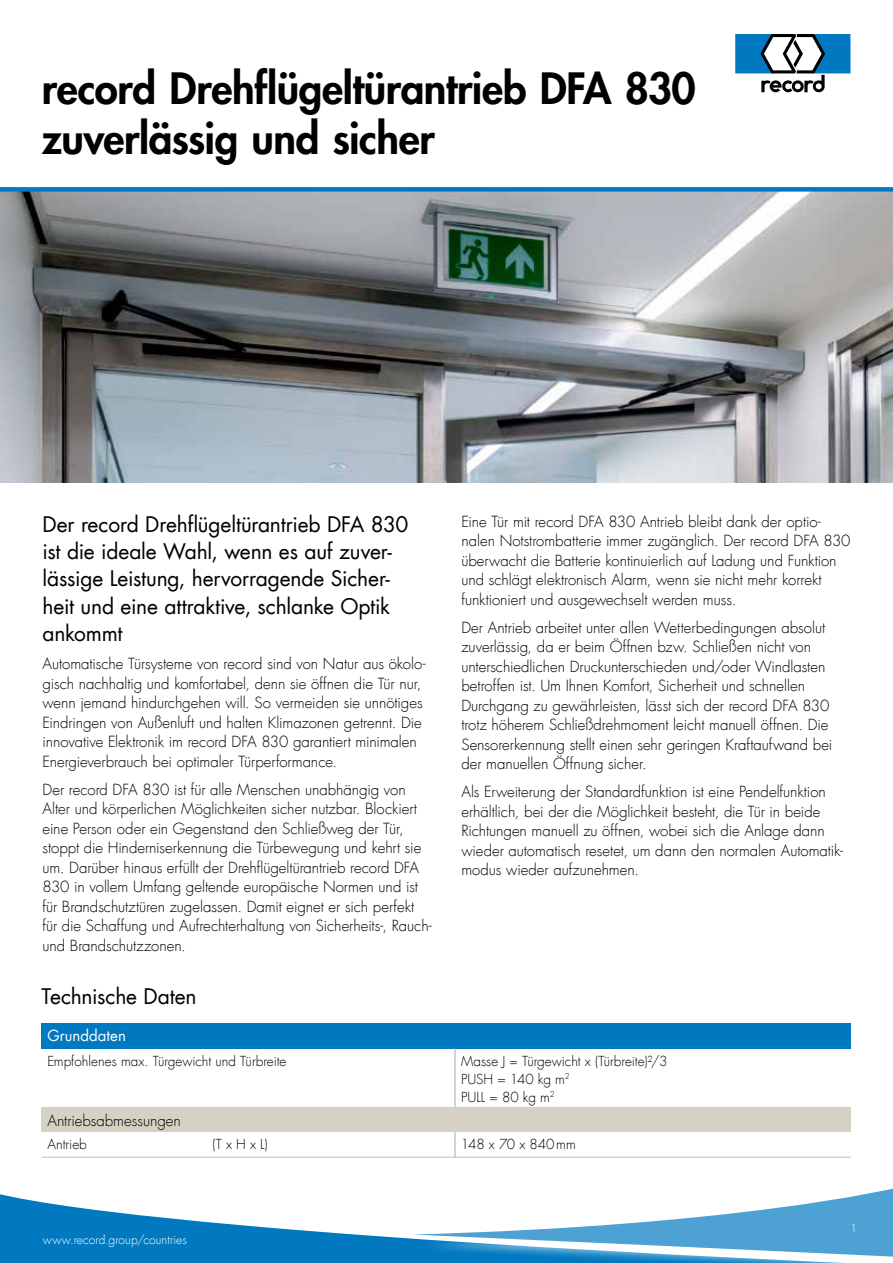
<style>
.page{position:relative;width:893px;height:1263px;background:#fff}
.page>*{position:absolute;margin:0;border:0;box-sizing:border-box;transform-origin:0 0}
.t1{font:800 42px/50.4px "Futura Std";letter-spacing:-.01em;color:#000}
.t2{font:21px/27.3px "Futura Com";letter-spacing:-.01em;color:#000}
.t3{font:300 15px/19.5px "Futura Com";letter-spacing:-.005em;color:#000}
.t4{font:15px "Futura Com";letter-spacing:.005em;color:#fff}
.t5{font:300 13.5px/18px "Futura Com";letter-spacing:-.005em;color:#000}
.t6{font:300 12px "Futura Com";letter-spacing:.005em;color:#fff}
.t7{font:300 12px "Futura PT";color:#fff}
</style>
<div class="page">
<img style="left:0;top:192px;width:893px;height:291px">
<svg style="left:0;top:1194px;width:418px;height:69px;fill:#0079c1"></svg>
<div style="left:418px;top:1191px;width:475px;height:72px;background:#fff;opacity:.75"></div>
<svg style="left:411px;top:1188px;width:482px;height:68px"></svg>
<svg style="left:735px;top:34px;width:115px;height:58px"></svg>
<div style="left:0;top:187px;width:893px;height:5px;background:#0079c1"></div>
<div style="left:41px;top:1023px;width:414px;height:25px;background:#0079c1"></div>
<div style="left:455px;top:1023px;width:395px;height:25px;background:#0079c1"></div>
<div style="left:41px;top:1107px;width:809px;height:25px;background:#d6d1c4"></div>
<svg style="left:455px;top:1132px;width:1px;height:25px"></svg>
<hr style="left:41px;top:1157px;width:165px;height:1px;background:#bcbec0">
<hr style="left:206px;top:1157px;width:249px;height:1px;background:#bcbec0">
<hr style="left:455px;top:1157px;width:396px;height:1px;background:#bcbec0">
<hr style="left:455px;top:1048px;width:1px;height:59px;background:#a7a9ac">
<h1 class="t1" style="left:42px;top:63px;width:656px">record Drehflügeltürantrieb DFA 830 zuverlässig und sicher</h1>
<h2 class="t2" style="left:43px;top:510px;width:368px">Der record Drehflügeltürantrieb DFA 830 ist die ideale Wahl, wenn es auf zuver&shy;lässige Leistung, hervorragende Sicher&shy;heit und eine attraktive, schlanke Optik ankommt</h2>
<p class="t3" style="left:43px;top:654px;width:385px">Automatische Türsysteme von record sind von Natur aus ökolo&shy;gisch nachhaltig und komfortabel, denn sie öffnen die Tür nur, wenn jemand hindurchgehen will. So vermeiden sie unnötiges Eindringen von Außenluft und halten Klimazonen getrennt. Die innovative Elektronik im record DFA 830 garantiert minimalen Energieverbrauch bei optimaler Türperformance.</p>
<p class="t3" style="left:43px;top:779px;width:391px">Der record DFA 830 ist für alle Menschen unabhängig von Alter und körperlichen Möglichkeiten sicher nutzbar. Blockiert eine Person oder ein Gegenstand den Schließweg der Tür, stoppt die Hinderniserkennung die Türbewegung und kehrt sie um. Darüber hinaus erfüllt der Drehflügeltürantrieb record DFA 830 in vollem Umfang geltende europäische Normen und ist für Brandschutztüren zugelassen. Damit eignet er sich perfekt für die Schaffung und Aufrechterhaltung von Sicherheits-, Rauch&shy;und Brandschutzzonen.</p>
<p class="t3" style="left:461px;top:512px;width:391px">Eine Tür mit record DFA 830 Antrieb bleibt dank der optio&shy;nalen Notstrombatterie immer zugänglich. Der record DFA 830 überwacht die Batterie kontinuierlich auf Ladung und Funktion und schlägt elektronisch Alarm, wenn sie nicht mehr korrekt funktioniert und ausgewechselt werden muss.</p>
<p class="t3" style="left:461px;top:618px;width:373px">Der Antrieb arbeitet unter allen Wetterbedingungen absolut zuverlässig, da er beim Öffnen bzw. Schließen nicht von unterschiedlichen Druckunterschieden und/oder Windlasten betroffen ist. Um Ihnen Komfort, Sicherheit und schnellen Durchgang zu gewährleisten, lässt sich der record DFA 830 trotz höherem Schließdrehmoment leicht manuell öffnen. Die Sensorerkennung stellt einen sehr geringen Kraftaufwand bei der manuellen Öffnung sicher.</p>
<p class="t3" style="left:461px;top:782px;width:383px">Als Erweiterung der Standardfunktion ist eine Pendelfunktion erhältlich, bei der die Möglichkeit besteht, die Tür in beide Richtungen manuell zu öffnen, wobei sich die Anlage dann wieder automatisch resetet, um dann den normalen Automatik&shy;modus wieder aufzunehmen.</p>
<h2 class="t2" style="left:41px;top:982px;width:157px">Technische Daten</h2>
<p class="t4" style="left:47px;top:1025px;width:80px">Grunddaten</p>
<p class="t5" style="left:47px;top:1052px;width:241px">Empfohlenes max. Türgewicht und Türbreite</p>
<p class="t5" style="left:461px;top:1052px;width:208px">Masse J = Türgewicht x (Türbreite)²/3<br>PUSH = 140 kg m<sup>2<br></sup>PULL = 80 kg m<sup>2</sup></p>
<p class="t3" style="left:47px;top:1111px;width:135px">Antriebsabmessungen</p>
<p class="t5" style="left:47px;top:1135px;width:41px">Antrieb</p>
<p class="t5" style="left:212px;top:1135px;width:57px">(T x H x L)</p>
<p class="t5" style="left:461px;top:1135px;width:116px">148 x 70 x 840mm</p>
<p class="t6" style="left:43px;top:1231px;width:145px">www.record.group/countries</p>
<p class="t7" style="left:850px;top:1221px;width:8px">1</p>
</div>
